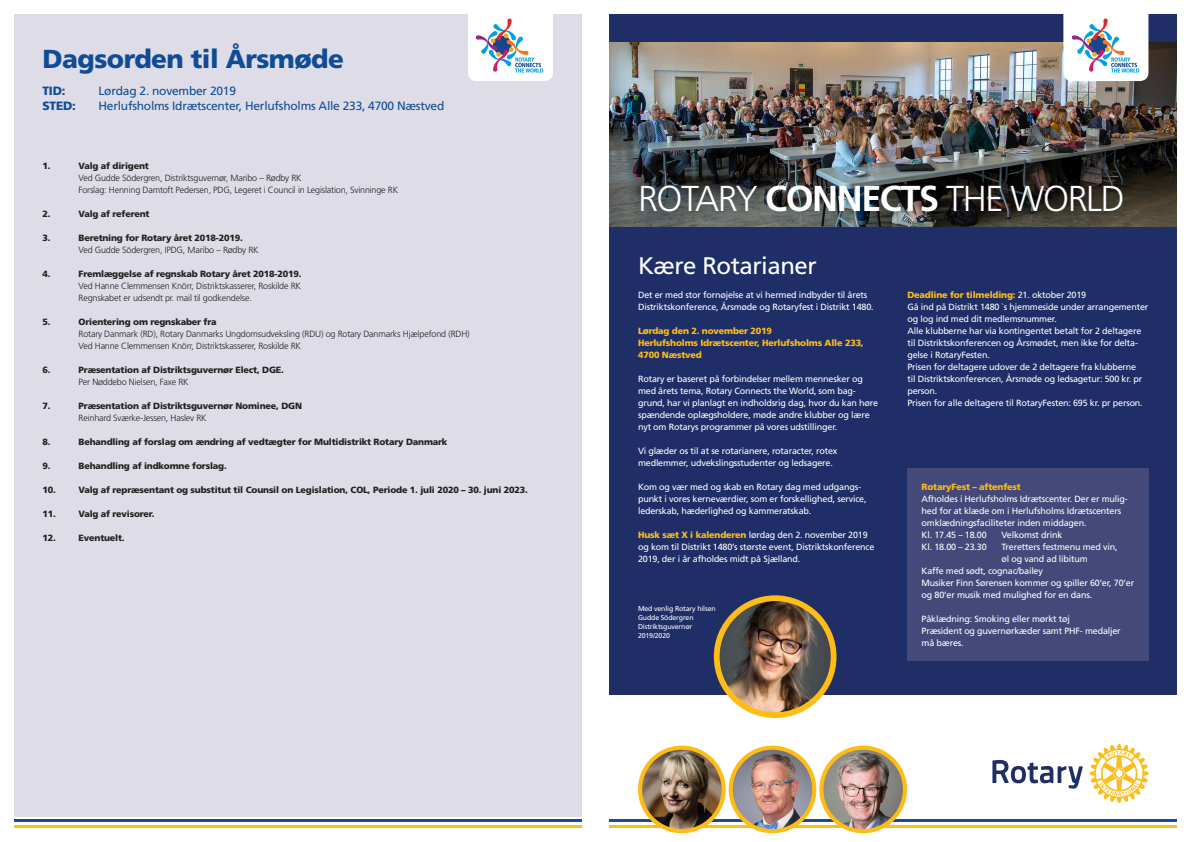
<style>
.page{position:relative;width:1191px;height:842px;background:#fff}
.page>*{position:absolute;margin:0;border:0;box-sizing:border-box;transform-origin:0 0}
.t1{font:300 36px "Frutiger";letter-spacing:-.04em;color:#fff}
.t2{font:900 26px "Frutiger";letter-spacing:-.02em;color:#0f4c95}
.t3{font:24px "Frutiger";letter-spacing:-.02em;color:#fff}
.t4{font:12px "Frutiger";letter-spacing:-.02em;color:#0f4c95}
.t5{font:900 12px "Frutiger";letter-spacing:-.02em;color:#0f4c95}
.t6{font:9px/12px "Frutiger";letter-spacing:-.02em;color:#fff}
.t7{font:900 9px "Frutiger";letter-spacing:-.02em;color:#231f20}
.t8{font:300 9px "Frutiger";letter-spacing:-.02em;color:#231f20}
.t9{font:900 9px "Frutiger";letter-spacing:-.02em;color:#fdbc16}
.t10{font:7px "Frutiger";letter-spacing:-.02em;color:#fff}
.s1{font-weight:700}
.s2{font-weight:900;color:#fdbc16}
.s3{font-weight:400;color:#fff}
</style>
<div class="page">
<div style="left:609px;top:225px;width:567px;height:469px;background:#202e67"></div>
<div style="left:907px;top:469px;width:241px;height:192px;background:#45497a"></div>
<div style="left:609px;top:14px;width:567px;height:29px;background:#202e67"></div>
<hr style="left:609px;top:819px;width:567px;height:3px;background:#1e4898">
<hr style="left:609px;top:825px;width:567px;height:3px;background:#fdbc16">
<img style="left:640px;top:748px;width:83px;height:83px;border-radius:42px">
<div style="left:638px;top:746px;width:87px;height:87px;border:4px solid #fdbc16;border-radius:50%"></div>
<img style="left:730px;top:748px;width:84px;height:83px;border-radius:42px">
<div style="left:728px;top:746px;width:88px;height:87px;border:4px solid #fdbc16;border-radius:50%"></div>
<img style="left:821px;top:748px;width:84px;height:83px;border-radius:42px">
<div style="left:819px;top:746px;width:88px;height:87px;border:4px solid #fdbc16;border-radius:50%"></div>
<svg style="left:992px;top:760px;width:90px;height:29px"></svg>
<svg style="left:1089px;top:744px;width:59px;height:59px"></svg>
<img style="left:609px;top:43px;width:567px;height:184px">
<svg style="left:1063px;top:14px;width:85px;height:67px"></svg>
<img style="left:716px;top:599px;width:117px;height:116px">
<div style="left:714px;top:595px;width:122px;height:123px;border:6px solid #fdbc16;border-radius:50%"></div>
<img style="left:1070px;top:16px;width:70px;height:58px">
<div style="left:14px;top:14px;width:567px;height:802px;background:#dddce7"></div>
<hr style="left:14px;top:819px;width:567px;height:3px;background:#1e4898">
<hr style="left:14px;top:825px;width:567px;height:3px;background:#fdbc16">
<div style="left:468px;top:14px;width:85px;height:67px;background:#fff"></div>
<img style="left:475px;top:16px;width:70px;height:58px">
<p class="t2" style="left:43px;top:44px;width:303px">Dagsorden til Årsmøde</p>
<p class="t5" style="left:43px;top:83px;width:24px">TID:</p>
<p class="t4" style="left:99px;top:84px;width:139px">Lørdag 2. november 2019</p>
<p class="t5" style="left:43px;top:98px;width:35px">STED:</p>
<p class="t4" style="left:99px;top:99px;width:347px">Herlufsholms Idrætscenter, Herlufsholms Alle 233, 4700 Næstved</p>
<p class="t7" style="left:43px;top:160px;width:10px">1.</p>
<p class="t7" style="left:79px;top:160px;width:72px">Valg af dirigent</p>
<p class="t8" style="left:79px;top:172px;width:225px">Ved Gudde Södergren, Distriktsguvernør, Maribo – Rødby RK</p>
<p class="t8" style="left:79px;top:184px;width:321px">Forslag: Henning Damtoft Pedersen, PDG, Legeret i Council in Legislation, Svinninge RK</p>
<p class="t7" style="left:43px;top:208px;width:10px">2.</p>
<p class="t7" style="left:79px;top:208px;width:72px">Valg af referent</p>
<p class="t7" style="left:43px;top:232px;width:10px">3.</p>
<p class="t7" style="left:79px;top:232px;width:166px">Beretning for Rotary året 2018-2019.</p>
<p class="t8" style="left:79px;top:244px;width:182px">Ved Gudde Södergren, IPDG, Maribo – Rødby RK</p>
<p class="t7" style="left:43px;top:268px;width:10px">4.</p>
<p class="t7" style="left:79px;top:268px;width:224px">Fremlæggelse af regnskab Rotary året 2018-2019.</p>
<p class="t8" style="left:79px;top:280px;width:224px">Ved Hanne Clemmensen Knörr, Distriktskasserer, Roskilde RK</p>
<p class="t8" style="left:79px;top:292px;width:175px">Regnskabet er udsendt pr. mail til godkendelse.</p>
<p class="t7" style="left:43px;top:316px;width:10px">5.</p>
<p class="t7" style="left:79px;top:316px;width:140px">Orientering om regnskaber fra</p>
<p class="t8" style="left:79px;top:328px;width:393px">Rotary Danmark (RD), Rotary Danmarks Ungdomsudveksling (RDU) og Rotary Danmarks Hjælpefond (RDH)</p>
<p class="t8" style="left:79px;top:340px;width:224px">Ved Hanne Clemmensen Knörr, Distriktskasserer, Roskilde RK</p>
<p class="t7" style="left:43px;top:364px;width:10px">6.</p>
<p class="t7" style="left:79px;top:364px;width:207px">Præsentation af Distriktsguvernør Elect, DGE.</p>
<p class="t8" style="left:79px;top:376px;width:112px">Per Nøddebo Nielsen, Faxe RK</p>
<p class="t7" style="left:43px;top:400px;width:10px">7.</p>
<p class="t7" style="left:79px;top:400px;width:225px">Præsentation af Distriktsguvernør Nominee, DGN</p>
<p class="t8" style="left:79px;top:412px;width:130px">Reinhard Sværke-Jessen, Haslev RK</p>
<p class="t7" style="left:43px;top:436px;width:10px">8.</p>
<p class="t7" style="left:79px;top:436px;width:370px">Behandling af forslag om ændring af vedtægter for Multidistrikt Rotary Danmark</p>
<p class="t7" style="left:43px;top:460px;width:10px">9.</p>
<p class="t7" style="left:79px;top:460px;width:150px">Behandling af indkomne forslag.</p>
<p class="t7" style="left:43px;top:484px;width:15px">10.</p>
<p class="t7" style="left:79px;top:484px;width:451px">Valg af repræsentant og substitut til Counsil on Legislation, COL, Periode 1. juli 2020 – 30. juni 2023.</p>
<p class="t7" style="left:43px;top:508px;width:15px">11.</p>
<p class="t7" style="left:79px;top:508px;width:78px">Valg af revisorer.</p>
<p class="t7" style="left:43px;top:532px;width:15px">12.</p>
<p class="t7" style="left:79px;top:532px;width:48px">Eventuelt.</p>
<p class="t1" style="left:638px;top:178px;width:488px">ROTARY <span class="s1">CONNECTS</span> THE WORLD</p>
<p class="t3" style="left:638px;top:251px;width:180px">Kære Rotarianer</p>
<p class="t6" style="left:638px;top:289px;width:237px">Det er med stor fornøjelse at vi hermed indbyder til årets<br>Distriktskonference, Årsmøde og Rotaryfest i Distrikt 1480.</p>
<p class="t9" style="left:638px;top:325px;width:136px">Lørdag den 2. november 2019</p>
<p class="t9" style="left:638px;top:337px;width:227px">Herlufsholms Idrætscenter, Herlufsholms Alle 233,</p>
<p class="t9" style="left:638px;top:349px;width:65px">4700 Næstved</p>
<p class="t6" style="left:638px;top:373px;width:242px">Rotary er baseret på forbindelser mellem mennesker og med årets tema, Rotary Connects the World, som bag&shy;grund, har vi planlagt en indholdsrig dag, hvor du kan høre spændende oplægsholdere, møde andre klubber og lære nyt om Rotarys programmer på vores udstillinger.</p>
<p class="t6" style="left:638px;top:445px;width:201px">Vi glæder os til at se rotarianere, rotaracter, rotex</p>
<p class="t6" style="left:638px;top:457px;width:196px">medlemmer, udvekslingsstudenter og ledsagere.</p>
<p class="t6" style="left:638px;top:481px;width:230px">Kom og vær med og skab en Rotary dag med udgangs&shy;punkt i vores kerneværdier, som er forskellighed, service, lederskab, hæderlighed og kammeratskab.</p>
<p class="t6" style="left:638px;top:529px;width:238px"><span class="s2">Husk sæt X i kalenderen</span> lørdag den 2. november 2019 og kom til Distrikt 1480’s største event, Distriktskonference<br>2019, der i år afholdes midt på Sjælland.</p>
<p class="t10" style="left:638px;top:605px;width:79px">Med venlig Rotary hilsen</p>
<p class="t10" style="left:638px;top:614px;width:57px">Gudde Södergren</p>
<p class="t10" style="left:638px;top:623px;width:56px">Distriktsguvernør</p>
<p class="t10" style="left:638px;top:632px;width:33px">2019/2020</p>
<p class="t9" style="left:907px;top:290px;width:180px">Deadline for tilmelding: <span class="s3">21. oktober 2019</span></p>
<p class="t6" style="left:907px;top:301px;width:242px">Gå ind på Distrikt 1480 `s hjemmeside under arrangementer og log ind med dit medlemsnummer.</p>
<p class="t6" style="left:907px;top:325px;width:235px">Alle klubberne har via kontingentet betalt for 2 deltagere til Distriktskonferencen og Årsmødet, men ikke for delta&shy;gelse i RotaryFesten.</p>
<p class="t6" style="left:907px;top:361px;width:236px">Prisen for deltagere udover de 2 deltagere fra klubberne til Distriktskonferencen, Årsmøde og ledsagetur: 500 kr. pr person.</p>
<p class="t6" style="left:907px;top:397px;width:237px">Prisen for alle deltagere til RotaryFesten: 695 kr. pr person.</p>
<p class="t9" style="left:921px;top:482px;width:101px">RotaryFest – aftenfest</p>
<p class="t6" style="left:921px;top:493px;width:208px">Afholdes i Herlufsholms Idrætscenter. Der er mulig&shy;hed for at klæde om i Herlufsholms Idrætscenters omklædningsfaciliteter inden middagen.</p>
<p class="t6" style="left:921px;top:529px;width:67px">Kl. 17.45 – 18.00</p>
<p class="t6" style="left:1001px;top:529px;width:62px">Velkomst drink</p>
<p class="t6" style="left:921px;top:541px;width:67px">Kl. 18.00 – 23.30</p>
<p class="t6" style="left:1001px;top:541px;width:118px">Treretters festmenu med vin, øl og vand ad libitum</p>
<p class="t6" style="left:921px;top:565px;width:123px">Kaffe med sødt, cognac/bailey</p>
<p class="t6" style="left:921px;top:577px;width:214px">Musiker Finn Sørensen kommer og spiller 60’er, 70’er og 80’er musik med mulighed for en dans.</p>
<p class="t6" style="left:921px;top:613px;width:150px">Påklædning: Smoking eller mørkt tøj</p>
<p class="t6" style="left:921px;top:625px;width:201px">Præsident og guvernørkæder samt PHF- medaljer må bæres.</p>
</div>
